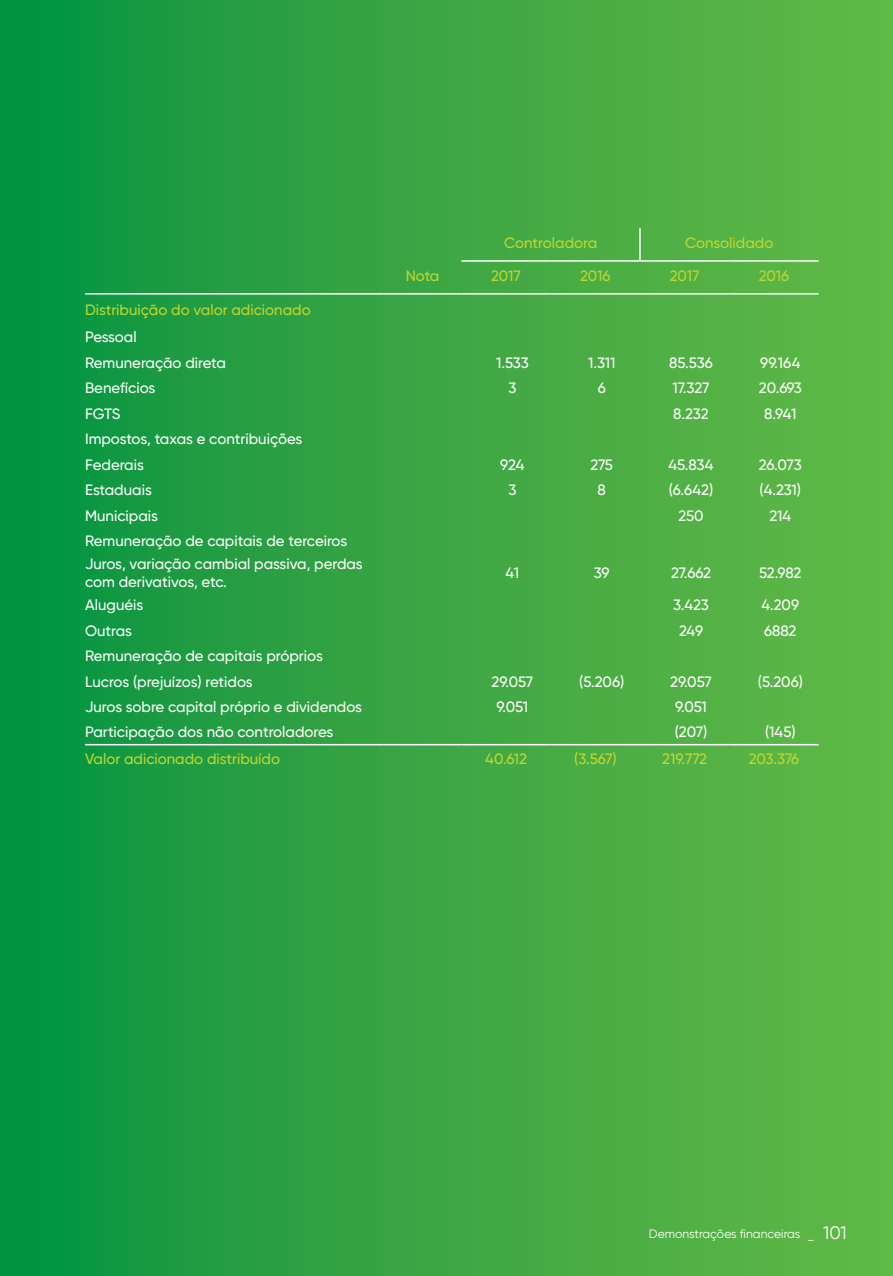
<style>
.page{position:relative;width:893px;height:1276px;background:#fff}
.page>*{position:absolute;margin:0;border:0;box-sizing:border-box;transform-origin:0 0}
.t1{font:500 15px/25.5px "Gilroy";color:#fff}
.t2{font:500 15px "Gilroy";color:#bfd730}
.t3{font:12.15px "Gilroy";color:#fff}
.s1{font-size:18.15px}
</style>
<div class="page">
<div style="left:0;top:0;width:893px;height:1276px;background:linear-gradient(to right,#089341,#68b946)"></div>
<hr style="left:639px;top:228px;width:2px;height:32px;background:#fff">
<hr style="left:461px;top:260px;width:90px;height:2px;background:#fff">
<hr style="left:551px;top:260px;width:89px;height:2px;background:#fff">
<hr style="left:640px;top:260px;width:89px;height:2px;background:#fff">
<hr style="left:729px;top:260px;width:90px;height:2px;background:#fff">
<hr style="left:85px;top:293px;width:299px;height:1px;background:#fff">
<hr style="left:384px;top:293px;width:77px;height:1px;background:#fff">
<hr style="left:461px;top:293px;width:90px;height:1px;background:#fff">
<hr style="left:551px;top:293px;width:89px;height:1px;background:#fff">
<hr style="left:640px;top:293px;width:89px;height:1px;background:#fff">
<hr style="left:729px;top:293px;width:90px;height:1px;background:#fff">
<hr style="left:85px;top:744px;width:299px;height:1px;background:#fff">
<hr style="left:384px;top:744px;width:77px;height:1px;background:#fff">
<hr style="left:461px;top:744px;width:90px;height:1px;background:#fff">
<hr style="left:551px;top:744px;width:89px;height:1px;background:#fff">
<hr style="left:640px;top:744px;width:89px;height:1px;background:#fff">
<hr style="left:729px;top:744px;width:90px;height:1px;background:#fff">
<p class="t2" style="left:504px;top:234px;width:95px">Controladora</p>
<p class="t2" style="left:685px;top:234px;width:90px">Consolidado</p>
<p class="t2" style="left:85px;top:300px;width:227px">Distribuição do valor adicionado</p>
<p class="t1" style="left:85px;top:324px;width:142px">Pessoal<br>Remuneração direta</p>
<p class="t2" style="left:406px;top:267px;width:35px">Nota</p>
<p class="t2" style="left:491px;top:267px;width:31px">2017</p>
<p class="t2" style="left:580px;top:267px;width:32px">2016</p>
<p class="t2" style="left:670px;top:267px;width:31px">2017</p>
<p class="t2" style="left:759px;top:267px;width:32px">2016</p>
<p class="t1" style="left:496px;top:349px;width:34px">1.533</p>
<p class="t1" style="left:588px;top:349px;width:29px">1.311</p>
<p class="t1" style="left:669px;top:349px;width:45px">85.536</p>
<p class="t1" style="left:760px;top:349px;width:42px">99.164</p>
<p class="t1" style="left:85px;top:375px;width:72px">Benefícios</p>
<p class="t1" style="left:508px;top:375px;width:10px">3</p>
<p class="t1" style="left:598px;top:375px;width:10px">6</p>
<p class="t1" style="left:672px;top:375px;width:38px">17.327</p>
<p class="t1" style="left:759px;top:375px;width:44px">20.693</p>
<p class="t1" style="left:85px;top:400px;width:37px">FGTS</p>
<p class="t1" style="left:673px;top:400px;width:37px">8.232</p>
<p class="t1" style="left:764px;top:400px;width:34px">8.941</p>
<p class="t1" style="left:85px;top:426px;width:219px">Impostos, taxas e contribuições<br>Federais</p>
<p class="t1" style="left:500px;top:452px;width:26px">924</p>
<p class="t1" style="left:591px;top:452px;width:24px">275</p>
<p class="t1" style="left:668px;top:452px;width:47px">45.834</p>
<p class="t1" style="left:759px;top:452px;width:45px">26.073</p>
<p class="t1" style="left:85px;top:477px;width:68px">Estaduais</p>
<p class="t1" style="left:508px;top:477px;width:10px">3</p>
<p class="t1" style="left:598px;top:477px;width:10px">8</p>
<p class="t1" style="left:669px;top:477px;width:46px">(6.642)</p>
<p class="t1" style="left:760px;top:477px;width:43px">(4.231)</p>
<p class="t1" style="left:85px;top:503px;width:74px">Municipais</p>
<p class="t1" style="left:678px;top:503px;width:27px">250</p>
<p class="t1" style="left:769px;top:503px;width:23px">214</p>
<p class="t1" style="left:85px;top:529px;width:279px;line-height:23px">Remuneração de capitais de terceiros<br>Juros, variação cambial passiva, perdas</p>
<p class="t1" style="left:85px;top:569px;width:143px">com derivativos, etc.</p>
<p class="t1" style="left:506px;top:560px;width:15px">41</p>
<p class="t1" style="left:594px;top:560px;width:17px">39</p>
<p class="t1" style="left:671px;top:560px;width:41px">27.662</p>
<p class="t1" style="left:759px;top:560px;width:44px">52.982</p>
<p class="t1" style="left:85px;top:592px;width:60px">Aluguéis</p>
<p class="t1" style="left:673px;top:592px;width:37px">3.423</p>
<p class="t1" style="left:761px;top:592px;width:39px">4.209</p>
<p class="t1" style="left:85px;top:617px;width:49px">Outras</p>
<p class="t1" style="left:679px;top:617px;width:26px">249</p>
<p class="t1" style="left:764px;top:617px;width:34px">6882</p>
<p class="t1" style="left:85px;top:643px;width:239px">Remuneração de capitais próprios<br>Lucros (prejuízos) retidos</p>
<p class="t1" style="left:492px;top:668px;width:43px">29.057</p>
<p class="t1" style="left:579px;top:668px;width:47px">(5.206)</p>
<p class="t1" style="left:670px;top:668px;width:43px">29.057</p>
<p class="t1" style="left:758px;top:668px;width:47px">(5.206)</p>
<p class="t1" style="left:85px;top:694px;width:279px">Juros sobre capital próprio e dividendos</p>
<p class="t1" style="left:497px;top:694px;width:33px">9.051</p>
<p class="t1" style="left:675px;top:694px;width:33px">9.051</p>
<p class="t1" style="left:85px;top:719px;width:250px">Participação dos não controladores</p>
<p class="t1" style="left:675px;top:719px;width:34px">(207)</p>
<p class="t1" style="left:765px;top:719px;width:32px">(145)</p>
<p class="t2" style="left:85px;top:749px;width:196px">Valor adicionado distribuído</p>
<p class="t2" style="left:485px;top:749px;width:43px">40.612</p>
<p class="t2" style="left:574px;top:749px;width:44px">(3.567)</p>
<p class="t2" style="left:662px;top:749px;width:46px">219.772</p>
<p class="t2" style="left:749px;top:749px;width:52px">203.376</p>
<p class="t3" style="left:649px;top:1226px;width:199px">Demonstrações financeiras _ <span class="s1">101</span></p>
</div>
